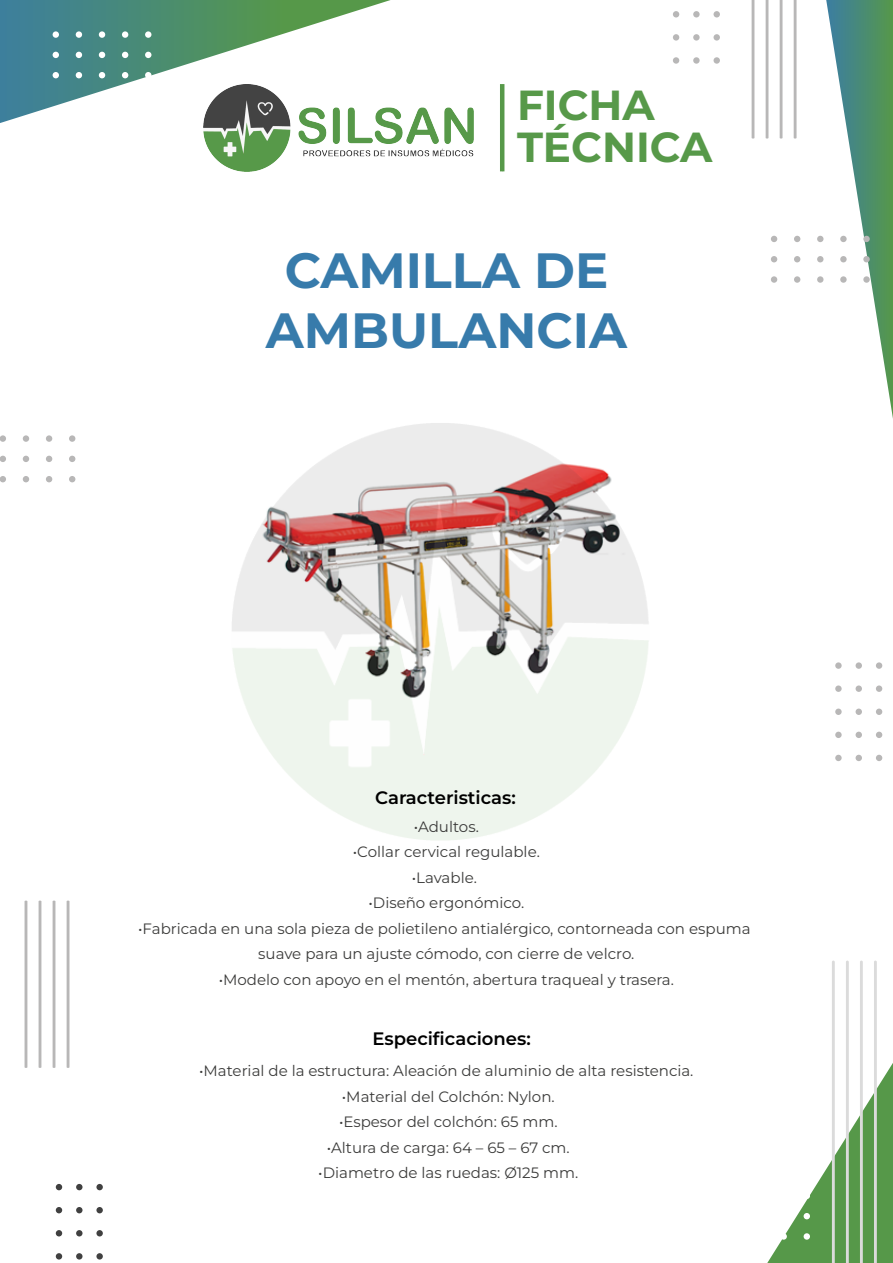
<style>
.page{position:relative;width:893px;height:1263px;background:#fff}
.page>*{position:absolute;margin:0;border:0;box-sizing:border-box;transform-origin:0 0}
.t1{font:700 49.5px/60px "Montserrat";color:#377bab;text-align:center}
.t2{font:700 42px/42px "Montserrat";color:#579949}
.t3{font:600 18px "Montserrat";color:#000}
.t4{font:15px/25.5px "Montserrat";color:#3c3c3b;text-align:center}
</style>
<div class="page">
<svg style="left:0;top:0;width:391px;height:123px"></svg>
<svg style="left:67px;top:900px;width:2px;height:168px"></svg>
<svg style="left:53px;top:900px;width:2px;height:168px"></svg>
<svg style="left:39px;top:900px;width:2px;height:168px"></svg>
<svg style="left:25px;top:900px;width:2px;height:168px"></svg>
<svg style="left:794px;top:0;width:2px;height:139px"></svg>
<svg style="left:780px;top:0;width:2px;height:139px"></svg>
<svg style="left:766px;top:0;width:2px;height:139px"></svg>
<svg style="left:752px;top:0;width:2px;height:139px"></svg>
<div style="left:53px;top:31px;width:6px;height:7px;background:#fff;border-radius:50%"></div>
<div style="left:76px;top:31px;width:6px;height:7px;background:#fff;border-radius:50%"></div>
<div style="left:99px;top:31px;width:6px;height:7px;background:#fff;border-radius:50%"></div>
<div style="left:122px;top:31px;width:6px;height:7px;background:#fff;border-radius:50%"></div>
<div style="left:145px;top:31px;width:6px;height:7px;background:#fff;border-radius:50%"></div>
<svg style="left:53px;top:52px;width:6px;height:6px"></svg>
<svg style="left:76px;top:52px;width:6px;height:6px"></svg>
<svg style="left:99px;top:52px;width:6px;height:6px"></svg>
<svg style="left:122px;top:52px;width:6px;height:6px"></svg>
<svg style="left:145px;top:52px;width:6px;height:6px"></svg>
<svg style="left:53px;top:72px;width:6px;height:6px"></svg>
<svg style="left:76px;top:72px;width:6px;height:6px"></svg>
<svg style="left:99px;top:72px;width:6px;height:6px"></svg>
<svg style="left:122px;top:72px;width:6px;height:6px"></svg>
<svg style="left:145px;top:72px;width:6px;height:6px"></svg>
<svg style="left:767px;top:960px;width:126px;height:303px"></svg>
<div style="left:780px;top:1233px;width:7px;height:7px;background:#fff;border-radius:50%"></div>
<div style="left:804px;top:1233px;width:6px;height:7px;background:#fff;border-radius:50%"></div>
<svg style="left:771px;top:236px;width:6px;height:6px"></svg>
<svg style="left:794px;top:236px;width:6px;height:6px"></svg>
<svg style="left:771px;top:256px;width:6px;height:6px"></svg>
<svg style="left:794px;top:256px;width:6px;height:6px"></svg>
<svg style="left:817px;top:0;width:76px;height:419px"></svg>
<div style="left:840px;top:256px;width:7px;height:6px;background:#b8b7b7;border-radius:50%"></div>
<div style="left:863px;top:256px;width:7px;height:6px;background:#b8b7b7;border-radius:50%"></div>
<div style="left:771px;top:276px;width:6px;height:7px;background:#b8b7b7;border-radius:50%"></div>
<div style="left:794px;top:276px;width:6px;height:7px;background:#b8b7b7;border-radius:50%"></div>
<div style="left:817px;top:276px;width:6px;height:7px;background:#b8b7b7;border-radius:50%"></div>
<div style="left:840px;top:276px;width:7px;height:7px;background:#b8b7b7;border-radius:50%"></div>
<div style="left:863px;top:276px;width:7px;height:7px;background:#b8b7b7;border-radius:50%"></div>
<div style="left:713px;top:11px;width:7px;height:6px;background:#b8b7b7;border-radius:50%"></div>
<div style="left:713px;top:34px;width:7px;height:7px;background:#b8b7b7;border-radius:50%"></div>
<div style="left:713px;top:57px;width:7px;height:7px;background:#b8b7b7;border-radius:50%"></div>
<div style="left:693px;top:11px;width:7px;height:6px;background:#b8b7b7;border-radius:50%"></div>
<div style="left:693px;top:34px;width:7px;height:7px;background:#b8b7b7;border-radius:50%"></div>
<div style="left:693px;top:57px;width:7px;height:7px;background:#b8b7b7;border-radius:50%"></div>
<svg style="left:673px;top:11px;width:6px;height:6px"></svg>
<div style="left:673px;top:34px;width:6px;height:7px;background:#b8b7b7;border-radius:50%"></div>
<div style="left:673px;top:57px;width:6px;height:7px;background:#b8b7b7;border-radius:50%"></div>
<div style="left:0;top:435px;width:6px;height:7px;background:#b8b7b7;border-radius:50%"></div>
<div style="left:23px;top:435px;width:6px;height:7px;background:#b8b7b7;border-radius:50%"></div>
<div style="left:46px;top:435px;width:6px;height:7px;background:#b8b7b7;border-radius:50%"></div>
<div style="left:69px;top:435px;width:6px;height:7px;background:#b8b7b7;border-radius:50%"></div>
<svg style="left:0;top:456px;width:6px;height:6px"></svg>
<svg style="left:23px;top:456px;width:6px;height:6px"></svg>
<svg style="left:46px;top:456px;width:6px;height:6px"></svg>
<svg style="left:69px;top:456px;width:6px;height:6px"></svg>
<svg style="left:0;top:476px;width:6px;height:6px"></svg>
<svg style="left:23px;top:476px;width:6px;height:6px"></svg>
<svg style="left:46px;top:476px;width:6px;height:6px"></svg>
<svg style="left:69px;top:476px;width:6px;height:6px"></svg>
<div style="left:876px;top:662px;width:6px;height:7px;background:#b8b7b7;border-radius:50%"></div>
<div style="left:876px;top:685px;width:6px;height:7px;background:#b8b7b7;border-radius:50%"></div>
<div style="left:876px;top:708px;width:6px;height:7px;background:#b8b7b7;border-radius:50%"></div>
<svg style="left:876px;top:732px;width:6px;height:6px"></svg>
<svg style="left:876px;top:755px;width:6px;height:6px"></svg>
<div style="left:856px;top:662px;width:6px;height:7px;background:#b8b7b7;border-radius:50%"></div>
<div style="left:856px;top:685px;width:6px;height:7px;background:#b8b7b7;border-radius:50%"></div>
<div style="left:856px;top:708px;width:6px;height:7px;background:#b8b7b7;border-radius:50%"></div>
<svg style="left:856px;top:732px;width:6px;height:6px"></svg>
<svg style="left:856px;top:755px;width:6px;height:6px"></svg>
<div style="left:835px;top:662px;width:7px;height:7px;background:#b8b7b7;border-radius:50%"></div>
<div style="left:835px;top:685px;width:7px;height:7px;background:#b8b7b7;border-radius:50%"></div>
<div style="left:835px;top:708px;width:7px;height:7px;background:#b8b7b7;border-radius:50%"></div>
<div style="left:835px;top:732px;width:7px;height:6px;background:#b8b7b7;border-radius:50%"></div>
<div style="left:835px;top:755px;width:7px;height:6px;background:#b8b7b7;border-radius:50%"></div>
<div style="left:96px;top:1184px;width:7px;height:6px;background:#404040;border-radius:50%"></div>
<div style="left:96px;top:1207px;width:7px;height:6px;background:#404040;border-radius:50%"></div>
<div style="left:96px;top:1230px;width:7px;height:6px;background:#404040;border-radius:50%"></div>
<div style="left:96px;top:1253px;width:7px;height:6px;background:#404040;border-radius:50%"></div>
<div style="left:76px;top:1184px;width:7px;height:6px;background:#404040;border-radius:50%"></div>
<div style="left:76px;top:1207px;width:7px;height:6px;background:#404040;border-radius:50%"></div>
<div style="left:76px;top:1230px;width:7px;height:6px;background:#404040;border-radius:50%"></div>
<div style="left:76px;top:1253px;width:7px;height:6px;background:#404040;border-radius:50%"></div>
<svg style="left:56px;top:1184px;width:6px;height:6px"></svg>
<svg style="left:56px;top:1207px;width:6px;height:6px"></svg>
<svg style="left:56px;top:1230px;width:6px;height:6px"></svg>
<svg style="left:56px;top:1253px;width:6px;height:6px"></svg>
<img style="left:204px;top:84px;width:270px;height:87px">
<img style="left:232px;top:423px;width:417px;height:417px">
<hr style="left:500px;top:84px;width:4px;height:87px;background:#579949">
<h2 class="t2" style="left:517px;top:83px;width:197px">FICHA<br>TÉCNICA</h2>
<h1 class="t1" style="left:266px;top:239px;width:363px">CAMILLA DE<br>AMBULANCIA</h1>
<p class="t3" style="left:375px;top:785px;width:142px">Caracteristicas:</p>
<p class="t4" style="left:414px;top:813px;width:67px">•Adultos.</p>
<p class="t4" style="left:353px;top:839px;width:189px">•Collar cervical regulable.</p>
<p class="t4" style="left:412px;top:864px;width:67px">•Lavable.</p>
<p class="t4" style="left:368px;top:890px;width:157px">•Diseño ergonómico.</p>
<p class="t4" style="left:138px;top:915px;width:614px">•Fabricada en una sola pieza de polietileno antialérgico, contorneada con espuma suave para un ajuste cómodo, con cierre de velcro.</p>
<p class="t4" style="left:219px;top:966px;width:457px">•Modelo con apoyo en el mentón, abertura traqueal y trasera.</p>
<p class="t3" style="left:372px;top:1026px;width:160px">Especificaciones:</p>
<p class="t4" style="left:199px;top:1057px;width:496px">•Material de la estructura: Aleación de aluminio de alta resistencia.</p>
<p class="t4" style="left:342px;top:1083px;width:214px">•Material del Colchón: Nylon.</p>
<p class="t4" style="left:339px;top:1108px;width:220px">•Espesor del colchón: 65 mm.</p>
<p class="t4" style="left:327px;top:1134px;width:244px">•Altura de carga: 64 – 65 – 67 cm.</p>
<p class="t4" style="left:318px;top:1159px;width:262px">•Diametro de las ruedas: Ø125 mm.</p>
</div>
